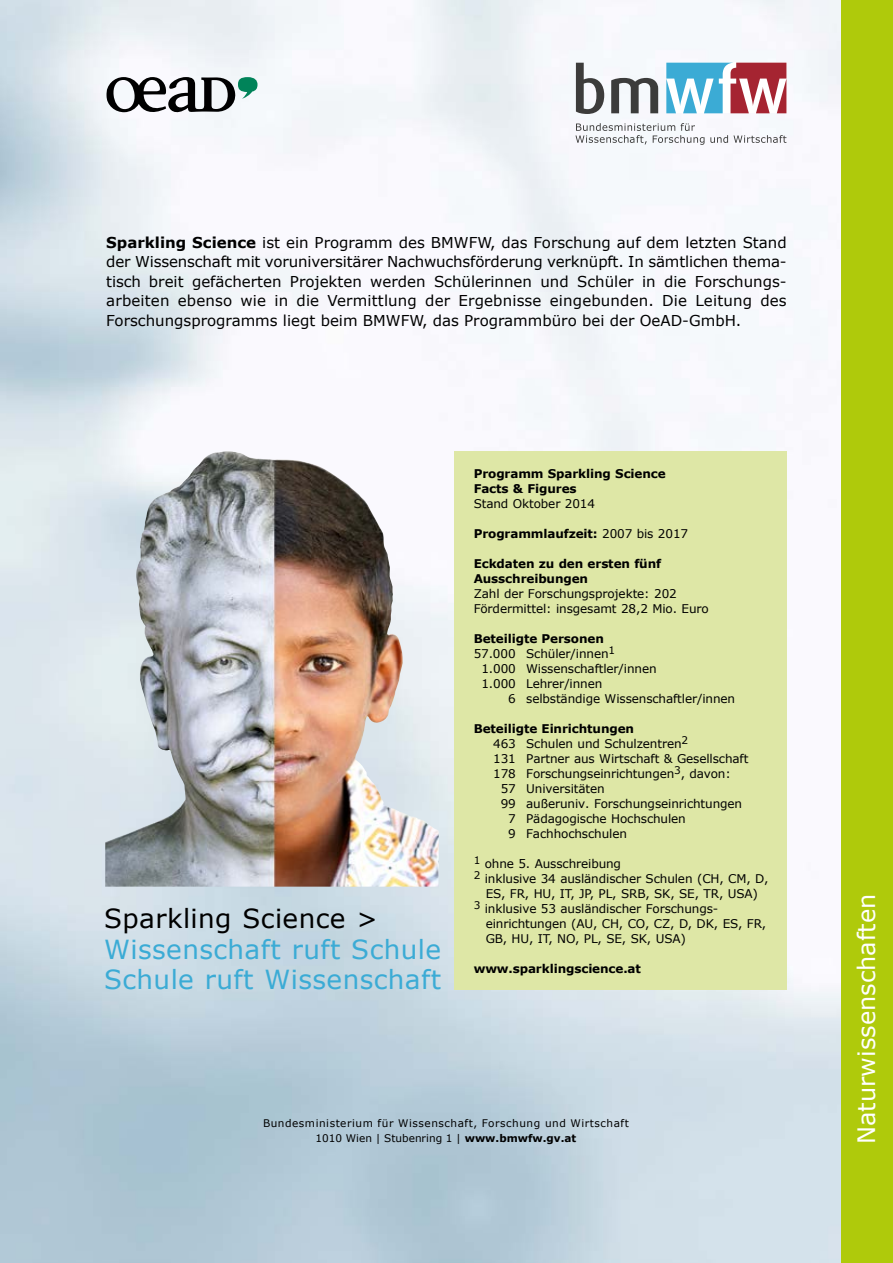
<style>
.page{position:relative;width:893px;height:1263px;background:#fff}
.page>*{position:absolute;margin:0;border:0;box-sizing:border-box;transform-origin:0 0}
.t1{font:26.25px/30.6px "Verdana";letter-spacing:.015em;color:#3babd5}
.t2{font:26.25px "Verdana";letter-spacing:.015em;color:#000}
.t3{font:24px "Verdana";color:#fff}
.t4{font:15px/19.5px "Verdana";color:#000;text-align:justify}
.t5{font:12px/15px "Verdana";letter-spacing:-.01em;color:#000}
.t6{font:700 12px/15px "Verdana";letter-spacing:-.01em;color:#000}
.t7{font:10.5px/15px "Verdana";letter-spacing:.05em;color:#000;text-align:center}
.s1{font-weight:700}
.s2{font-weight:400}
</style>
<div class="page">
<img style="left:0;top:0;width:842px;height:1263px">
<div style="left:842px;top:0;width:51px;height:1263px;background:#afca0b"></div>
<div style="left:454px;top:451px;width:333px;height:539px;background:#dee7a6"></div>
<svg style="left:576px;top:63px;width:28px;height:51px"></svg>
<svg style="left:611px;top:78px;width:47px;height:35px"></svg>
<svg style="left:666px;top:63px;width:120px;height:50px"></svg>
<svg style="left:575px;top:123px;width:129px;height:22px"></svg>
<svg style="left:710px;top:135px;width:76px;height:8px"></svg>
<img style="left:105px;top:452px;width:334px;height:435px">
<svg style="left:106px;top:77px;width:162px;height:42px"></svg>
<p class="t4" style="left:106px;top:232px;width:682px"><span class="s1">Sparkling Science</span> ist ein Programm des BMWFW, das Forschung auf dem letzten Stand der Wissenschaft mit voruniversitärer Nachwuchsförderung verknüpft. In sämtlichen thema&shy;tisch breit gefächerten Projekten werden Schülerinnen und Schüler in die Forschungs&shy;arbeiten ebenso wie in die Vermittlung der Ergebnisse eingebunden. Die Leitung des Forschungsprogramms liegt beim BMWFW, das Programmbüro bei der OeAD-GmbH.</p>
<h1 class="t2" style="left:104px;top:900px;width:275px">Sparkling Science &gt;</h1>
<h1 class="t1" style="left:104px;top:933px;width:338px">Wissenschaft ruft Schule<br>Schule ruft Wissenschaft</h1>
<p class="t6" style="left:474px;top:465px;width:194px">Programm Sparkling Science<br>Facts &amp; Figures</p>
<p class="t5" style="left:474px;top:496px;width:123px">Stand Oktober 2014</p>
<p class="t6" style="left:474px;top:525px;width:216px">Programmlaufzeit: <span class="s2">2007 bis 2017</span></p>
<p class="t6" style="left:474px;top:555px;width:189px">Eckdaten zu den ersten fünf<br>Ausschreibungen</p>
<p class="t5" style="left:474px;top:586px;width:237px">Zahl der Forschungsprojekte: 202<br>Fördermittel: insgesamt 28,2 Mio. Euro</p>
<p class="t6" style="left:474px;top:630px;width:132px">Beteiligte Personen</p>
<p class="t5" style="left:474px;top:646px;width:143px">57.000 Schüler/innen<sup>1</sup></p>
<p class="t5" style="left:481px;top:661px;width:177px">1.000 Wissenschaftler/innen</p>
<p class="t5" style="left:481px;top:676px;width:122px">1.000 Lehrer/innen</p>
<p class="t5" style="left:508px;top:691px;width:228px">6 selbständige Wissenschaftler/innen</p>
<p class="t6" style="left:474px;top:720px;width:162px">Beteiligte Einrichtungen</p>
<p class="t5" style="left:493px;top:736px;width:197px">463 Schulen und Schulzentren<sup>2</sup></p>
<p class="t5" style="left:493px;top:751px;width:257px">131 Partner aus Wirtschaft &amp; Gesellschaft</p>
<p class="t5" style="left:493px;top:766px;width:239px">178 Forschungseinrichtungen<sup>3</sup>, davon:</p>
<p class="t5" style="left:501px;top:781px;width:106px">57 Universitäten</p>
<p class="t5" style="left:501px;top:796px;width:243px">99 außeruniv. Forschungseinrichtungen</p>
<p class="t5" style="left:508px;top:811px;width:179px">7 Pädagogische Hochschulen</p>
<p class="t5" style="left:508px;top:826px;width:120px">9 Fachhochschulen</p>
<p class="t5" style="left:474px;top:856px;width:149px"><sup>1</sup> ohne 5. Ausschreibung</p>
<p class="t5" style="left:474px;top:871px;width:296px"><sup>2</sup> inklusive 34 ausländischer Schulen (CH, CM, D,</p>
<p class="t5" style="left:486px;top:886px;width:274px">ES, FR, HU, IT, JP, PL, SRB, SK, SE, TR, USA)</p>
<p class="t5" style="left:474px;top:901px;width:246px"><sup>3</sup> inklusive 53 ausländischer Forschungs-</p>
<p class="t5" style="left:486px;top:916px;width:282px">einrichtungen (AU, CH, CO, CZ, D, DK, ES, FR,</p>
<p class="t5" style="left:486px;top:931px;width:202px">GB, HU, IT, NO, PL, SE, SK, USA)</p>
<p class="t6" style="left:474px;top:960px;width:169px">www.sparklingscience.at</p>
<p class="t7" style="left:263px;top:1116px;width:367px">Bundesministerium für Wissenschaft, Forschung und Wirtschaft<br>1010 Wien | Stubenring 1 | <span class="s1">www.bmwfw.gv.at</span></p>
<h2 class="t3" style="left:850px;top:1144px;width:252px;rotate:-90deg">Naturwissenschaften</h2>
</div>
